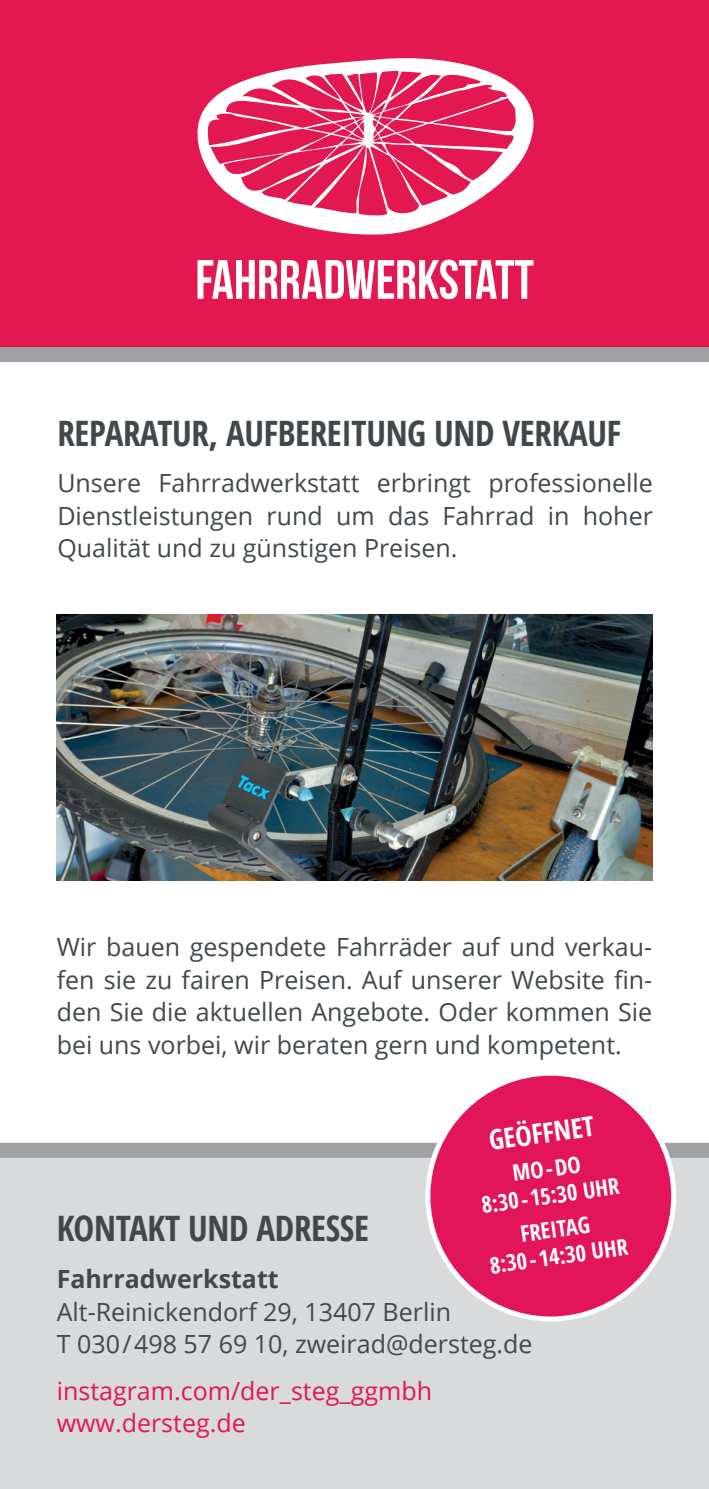
<style>
.page{position:relative;width:709px;height:1489px;background:#fff}
.page>*{position:absolute;margin:0;border:0;box-sizing:border-box;transform-origin:0 0}
.t1{font:700 condensed 35px "Open Sans";letter-spacing:-.01em;color:#41474b}
.t2{font:700 condensed 27.5px "Open Sans";color:#fff}
.t3{font:25px/32.5px "Open Sans";color:#41474b;text-align:justify}
.t4{font:25px/32.5px "Open Sans";color:#e3155a}
.t5{font:700 25px "Open Sans";color:#41474b}
.t6{font:700 condensed 22.5px/27px "Open Sans";color:#fff;text-align:center}
</style>
<div class="page">
<div style="left:0;top:0;width:709px;height:354px;background:#e31851"></div>
<img style="left:57px;top:614px;width:595px;height:266px">
<div style="left:0;top:347px;width:709px;height:15px;background:#a0a1a5"></div>
<svg style="left:197px;top:260px;width:336px;height:39px"></svg>
<svg style="left:197px;top:58px;width:337px;height:177px"></svg>
<svg style="left:206px;top:71px;width:310px;height:147px"></svg>
<div style="left:0;top:1157px;width:709px;height:331px;background:#d9dadc"></div>
<div style="left:0;top:1142px;width:709px;height:15px;background:#a0a1a5"></div>
<div style="left:428px;top:1073px;width:245px;height:245px;background:#e3155a;border-radius:50%"></div>
<h1 class="t1" style="left:57px;top:408px;width:565px">REPARATUR, AUFBEREITUNG UND VERKAUF</h1>
<p class="t3" style="left:57px;top:466px;width:597px">Unsere Fahrradwerkstatt erbringt professionelle Dienstleistungen rund um das Fahrrad in hoher Qualität und zu günstigen Preisen.</p>
<p class="t3" style="left:57px;top:930px;width:597px">Wir bauen gespendete Fahrräder auf und verkau&shy;fen sie zu fairen Preisen. Auf unserer Website fin&shy;den Sie die aktuellen Angebote. Oder kommen Sie bei uns vorbei, wir beraten gern und kompetent.</p>
<p class="t2" style="left:486px;top:1121px;width:108px;rotate:-8deg">GEÖFFNET</p>
<p class="t6" style="left:476px;top:1164px;width:140px;rotate:-8deg">MO - DO<br>8:30 - 15:30 UHR</p>
<p class="t6" style="left:484px;top:1224px;width:140px;rotate:-8deg">FREITAG<br>8:30 - 14:30 UHR</p>
<h1 class="t1" style="left:57px;top:1204px;width:314px">KONTAKT UND ADRESSE</h1>
<p class="t5" style="left:57px;top:1261px;width:223px">Fahrradwerkstatt</p>
<p class="t3" style="left:57px;top:1294px;width:477px">Alt-Reinickendorf 29, 13407 Berlin<br>T 030 / 498 57 69 10, zweirad@dersteg.de</p>
<p class="t4" style="left:57px;top:1373px;width:377px">instagram.com/der_steg_ggmbh www.dersteg.de</p>
</div>
